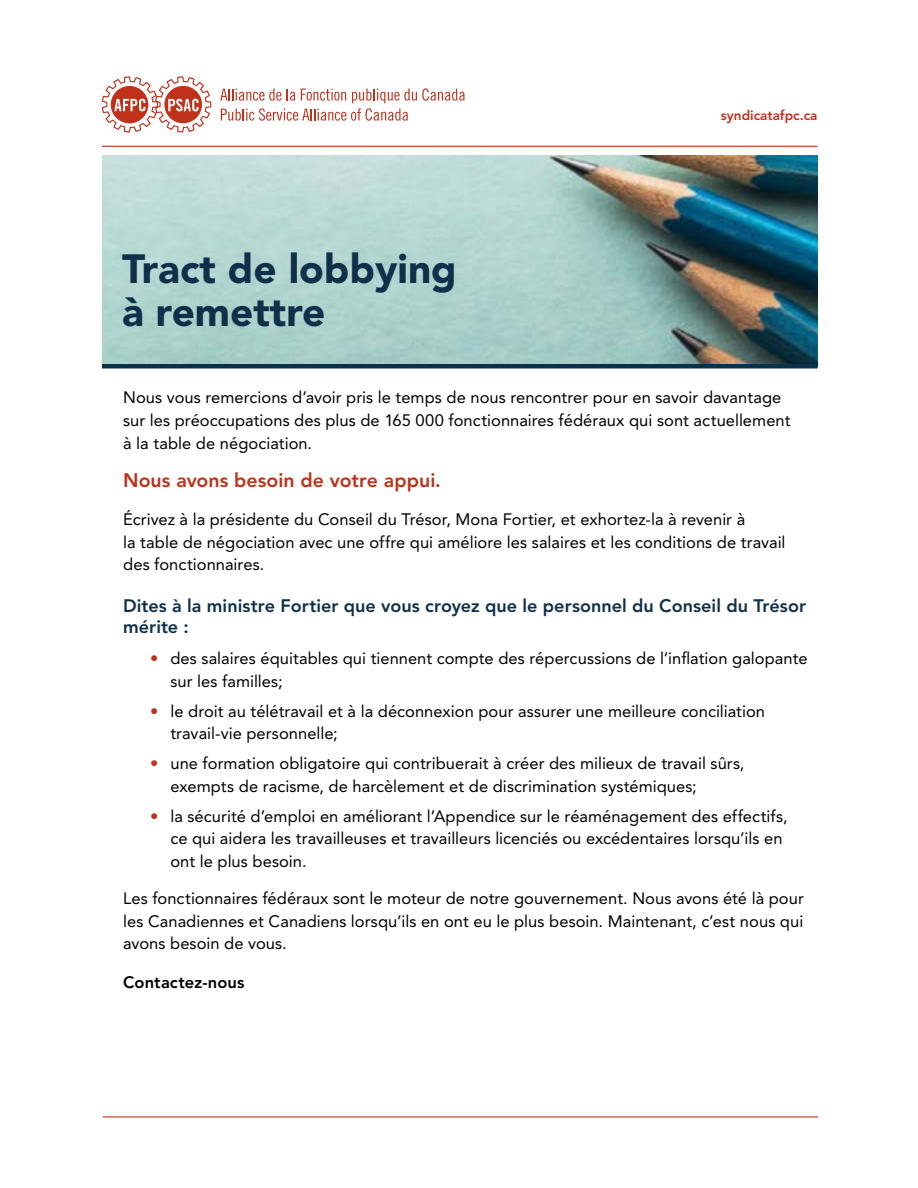
<style>
.page{position:relative;width:918px;height:1188px;background:#fff}
.page>*{position:absolute;margin:0;border:0;box-sizing:border-box;transform-origin:0 0}
.t1{font:900 40.5px/43.5px "Avenir LT Std";color:#0e304a}
.t2{font:800 19.5px "Avenir LT Std";color:#c0311a}
.t3{font:800 18px/21px "Avenir LT Std";letter-spacing:.005em;color:#0e304a}
.t4{font:16.5px/22.5px "Avenir LT Std";letter-spacing:.005em;color:#000}
.t5{font:800 16.5px "Avenir LT Std";letter-spacing:.005em;color:#000}
.t6{font:800 13.5px "Avenir LT Std";color:#c0311a}
.s1{font-family:"Avenir Next LT Pro";color:#c0311a}
</style>
<div class="page">
<hr style="left:102px;top:146px;width:716px;height:1px;background:#c0311a">
<img style="left:102px;top:156px;width:716px;height:208px">
<div style="left:102px;top:364px;width:716px;height:5px;background:#09314a"></div>
<hr style="left:103px;top:1116px;width:715px;height:2px;background:#c0311a">
<svg style="left:220px;top:88px;width:245px;height:33px"></svg>
<svg style="left:102px;top:76px;width:109px;height:57px"></svg>
<h1 class="t1" style="left:122px;top:247px;width:336px">Tract de lobbying à remettre</h1>
<p class="t6" style="left:721px;top:107px;width:98px">syndicatafpc.ca</p>
<p class="t4" style="left:123px;top:387px;width:669px">Nous vous remercions d’avoir pris le temps de nous rencontrer pour en savoir davantage sur les préoccupations des plus de 165 000 fonctionnaires fédéraux qui sont actuellement à la table de négociation.</p>
<p class="t2" style="left:123px;top:469px;width:319px">Nous avons besoin de votre appui.</p>
<p class="t4" style="left:123px;top:508px;width:664px">Écrivez à la présidente du Conseil du Trésor, Mona Fortier, et exhortez-la à revenir à<br>la table de négociation avec une offre qui améliore les salaires et les conditions de travail des fonctionnaires.</p>
<p class="t3" style="left:123px;top:595px;width:684px">Dites à la ministre Fortier que vous croyez que le personnel du Conseil du Trésor mérite :</p>
<p class="t4" style="left:170px;top:648px;width:639px;text-indent:-20px"><span class="s1">•</span> des salaires équitables qui tiennent compte des répercussions de l’inflation galopante sur les familles;</p>
<p class="t4" style="left:170px;top:700px;width:596px;text-indent:-20px"><span class="s1">•</span> le droit au télétravail et à la déconnexion pour assurer une meilleure conciliation travail-vie personnelle;</p>
<p class="t4" style="left:170px;top:752px;width:576px;text-indent:-20px"><span class="s1">•</span> une formation obligatoire qui contribuerait à créer des milieux de travail sûrs, exempts de racisme, de harcèlement et de discrimination systémiques;</p>
<p class="t4" style="left:170px;top:805px;width:619px;text-indent:-20px"><span class="s1">•</span> la sécurité d’emploi en améliorant l’Appendice sur le réaménagement des effectifs, ce qui aidera les travailleuses et travailleurs licenciés ou excédentaires lorsqu’ils en ont le plus besoin.</p>
<p class="t4" style="left:123px;top:887px;width:682px;text-align:justify">Les fonctionnaires fédéraux sont le moteur de notre gouvernement. Nous avons été là pour les Canadiennes et Canadiens lorsqu’ils en ont eu le plus besoin. Maintenant, c’est nous qui avons besoin de vous.</p>
<p class="t5" style="left:123px;top:973px;width:123px">Contactez-nous</p>
</div>
